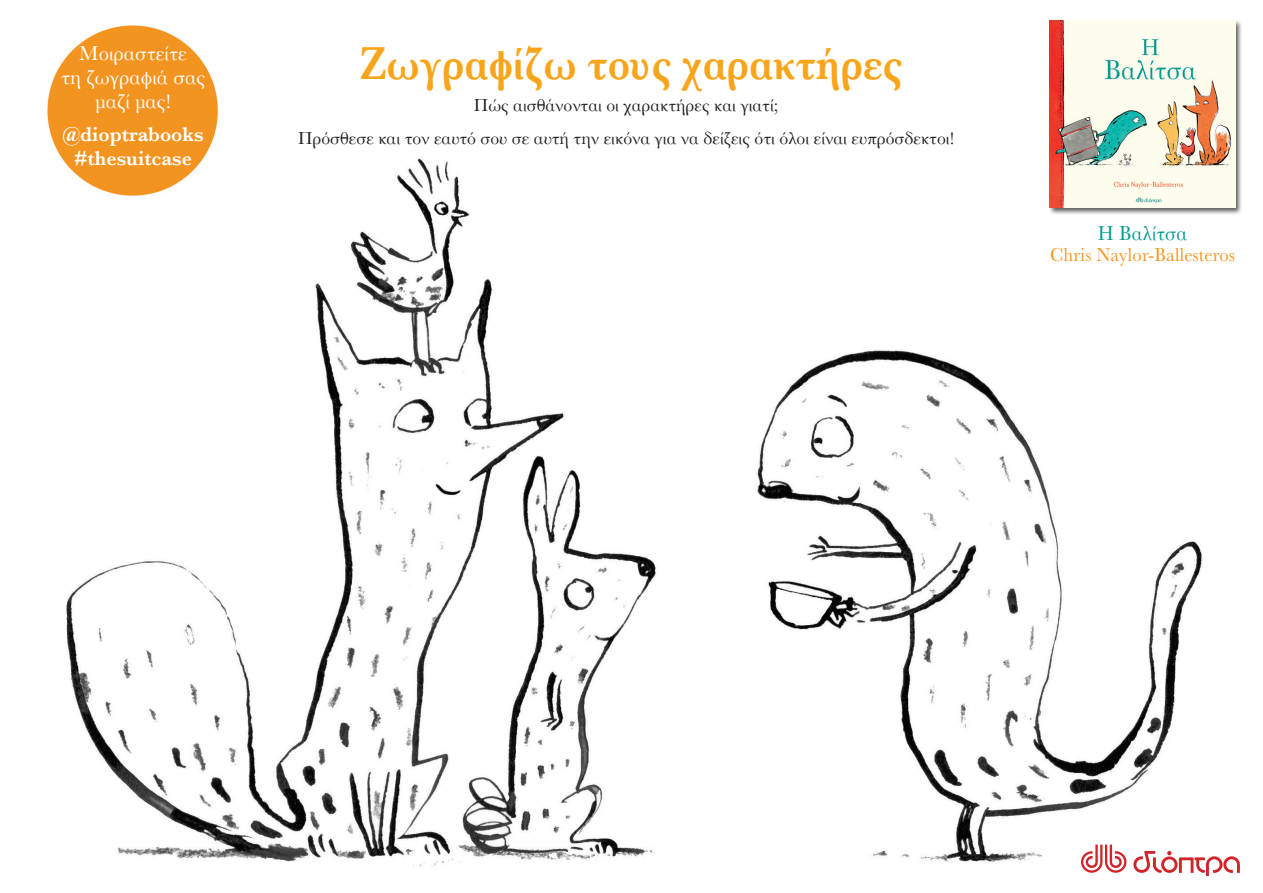
<style>
.page{position:relative;width:1263px;height:893px;background:#fff}
.page>*{position:absolute;margin:0;border:0;box-sizing:border-box;transform-origin:0 0}
.keimeno_red_bird{font:600 48px "Baskerville";color:#f9a51b;scale:.85 1}
.keimeno_Alepou{font:21px/24px "Baskerville";color:#fff;text-align:center}
.keimeno_Alepou-2{font:600 21px/24px "Baskerville";color:#fff;text-align:center;scale:.95 1}
.t1{font:21px "Baskerville";letter-spacing:.01em;color:#009b92;scale:.95 1}
.t2{font:19.5px "Baskerville";letter-spacing:.01em;color:#f7931d;scale:.95 1}
.keimeno_Alepou-3{font:18px "Baskerville";color:#231f20}
.s1{font-style:italic}
</style>
<div class="page">
<img style="left:47px;top:25px;width:1155px;height:842px">
<div style="left:1048px;top:19px;width:195px;height:196px;background:#231f20;opacity:.75"></div>
<img style="left:1050px;top:21px;width:185px;height:187px">
<div style="left:1042px;top:836px;width:211px;height:46px;background:#fff"></div>
<svg style="left:1081px;top:845px;width:45px;height:28px"></svg>
<svg style="left:1133px;top:851px;width:107px;height:25px"></svg>
<p class="keimeno_Alepou" style="left:61px;top:42px;width:146px">Μοιραστείτε<br>τη ζωγραφιά σας μαζί μας!</p>
<p class="keimeno_Alepou-2" style="left:63px;top:122px;width:150px">@dioptrabooks #thesuitcase</p>
<p class="keimeno_red_bird" style="left:360px;top:29px;width:640px">Ζωγραφίζω το<span class="s1">υ</span>ς χαρακτήρες</p>
<p class="keimeno_Alepou-3" style="left:474px;top:94px;width:306px">Πώς αισθάνονται οι χαρακτήρες και γιατί;</p>
<p class="keimeno_Alepou-3" style="left:298px;top:126px;width:658px">Πρόσθεσε και τον εαυτό σου σε αυτή την εικόνα για να δείξεις ότι όλοι είναι ευπρόσδεκτοι!</p>
<p class="t1" style="left:1098px;top:219px;width:96px">H Bαλίτσα</p>
<p class="t2" style="left:1050px;top:242px;width:196px">Chris Naylor-Ballesteros</p>
</div>
